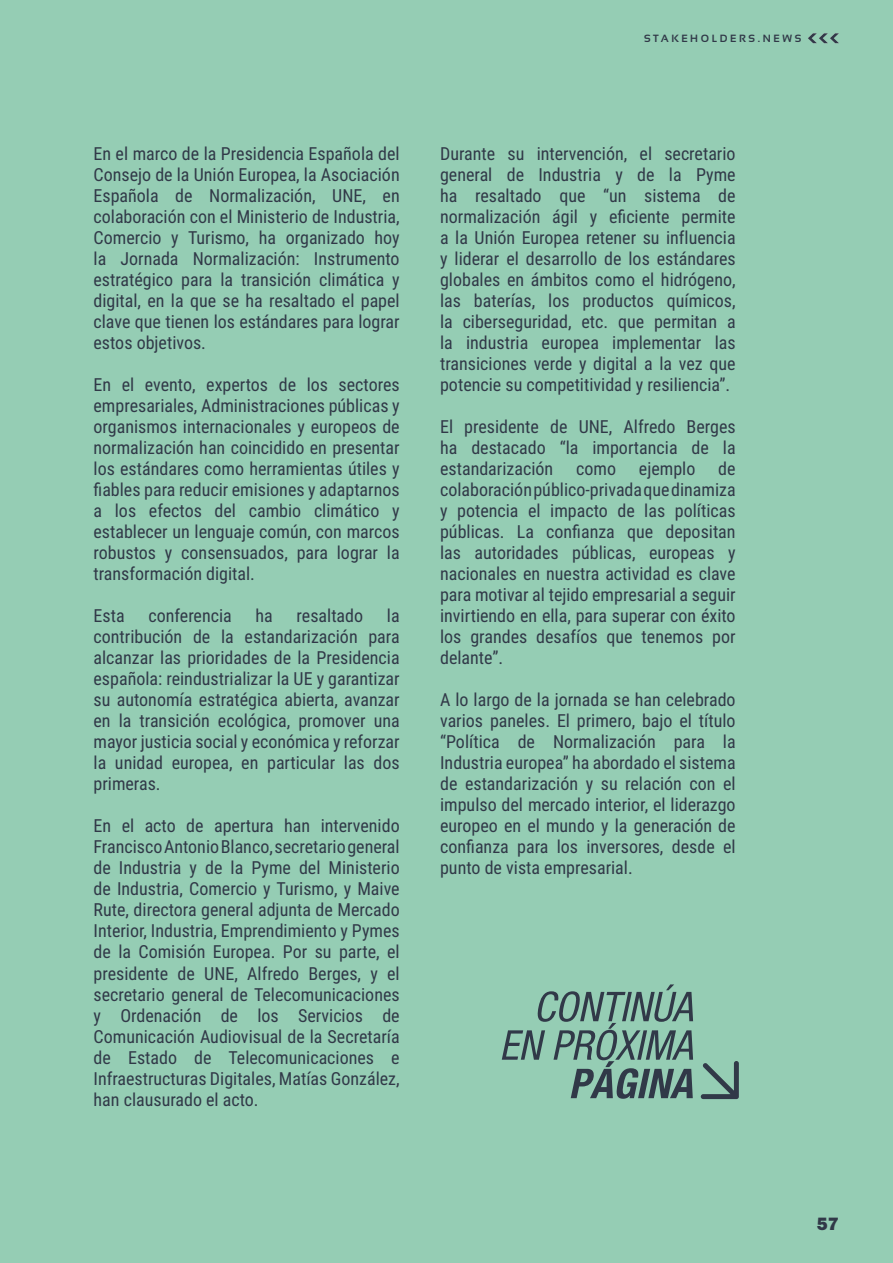
<style>
.page{position:relative;width:893px;height:1263px;background:#95cdb4}
.page>*{position:absolute;margin:0;border:0;box-sizing:border-box;transform-origin:0 0}
.t1{font:18px/21px "Roboto Condensed";color:#313948;text-align:justify}
.t2{font:900 18px "Chivo";color:#313948}
.t3{font:700 10.5px "Sansation";letter-spacing:.25em;color:#313948}
</style>
<div class="page">
<svg style="left:808px;top:33px;width:31px;height:10px"></svg>
<svg style="left:701px;top:1061px;width:38px;height:38px"></svg>
<svg style="left:502px;top:984px;width:191px;height:115px"></svg>
<p class="t3" style="left:644px;top:33px;width:159px">STAKEHOLDERS.NEWS</p>
<p class="t1" style="left:94px;top:143px;width:308px">En el marco de la Presidencia Española del Consejo de la Unión Europea, la Asociación Española de Normalización, UNE, en colaboración con el Ministerio de Industria, Comercio y Turismo, ha organizado hoy la Jornada Normalización: Instrumento estratégico para la transición climática y digital, en la que se ha resaltado el papel clave que tienen los estándares para lograr estos objetivos.</p>
<p class="t1" style="left:94px;top:374px;width:308px">En el evento, expertos de los sectores empresariales, Administraciones públicas y organismos internacionales y europeos de normalización han coincidido en presentar los estándares como herramientas útiles y fiables para reducir emisiones y adaptarnos a los efectos del cambio climático y establecer un lenguaje común, con marcos robustos y consensuados, para lograr la transformación digital.</p>
<p class="t1" style="left:94px;top:605px;width:33px">Esta</p>
<p class="t1" style="left:148px;top:605px;width:85px">conferencia</p>
<p class="t1" style="left:256px;top:605px;width:19px">ha</p>
<p class="t1" style="left:297px;top:605px;width:68px">resaltado</p>
<p class="t1" style="left:94px;top:605px;width:308px;text-indent:293px">la contribución de la estandarización para alcanzar las prioridades de la Presidencia española: reindustrializar la UE y garantizar su autonomía estratégica abierta, avanzar en la transición ecológica, promover una mayor justicia social y económica y reforzar la unidad europea, en particular las dos primeras.</p>
<p class="t1" style="left:94px;top:815px;width:308px">En el acto de apertura han intervenido Francisco Antonio Blanco, secretario general de Industria y de la Pyme del Ministerio de Industria, Comercio y Turismo, y Maive Rute, directora general adjunta de Mercado Interior, Industria, Emprendimiento y Pymes de la Comisión Europea. Por su parte, el presidente de UNE, Alfredo Berges, y el secretario general de Telecomunicaciones y Ordenación de los Servicios de Comunicación Audiovisual de la Secretaría de Estado de Telecomunicaciones e Infraestructuras Digitales, Matías González, han clausurado el acto.</p>
<p class="t1" style="left:440px;top:143px;width:297px">Durante su intervención, el secretario general de Industria y de la Pyme ha resaltado que “un sistema de normalización ágil y eficiente permite a la Unión Europea retener su influencia y liderar el desarrollo de los estándares globales en ámbitos como el hidrógeno, las baterías, los productos químicos, la ciberseguridad, etc. que permitan a la industria europea implementar las transiciones verde y digital a la vez que potencie su competitividad y resiliencia”.</p>
<p class="t1" style="left:440px;top:416px;width:297px">El presidente de UNE, Alfredo Berges ha destacado “la importancia de la estandarización</p>
<p class="t1" style="left:440px;top:458px;width:297px;text-indent:278px">de colaboración público-privada que dinamiza y potencia el impacto de las políticas públicas. La confianza que depositan las autoridades públicas, europeas y nacionales en nuestra actividad es clave para motivar al tejido empresarial a seguir invirtiendo en ella, para superar con éxito los grandes desafíos que tenemos por delante”.</p>
<p class="t1" style="left:440px;top:689px;width:297px">A lo largo de la jornada se han celebrado varios paneles. El primero, bajo el título “Política de Normalización para la Industria europea” ha abordado el sistema de estandarización y su relación con el impulso del mercado interior, el liderazgo europeo en el mundo y la generación de confianza para los inversores, desde el punto de vista empresarial.</p>
<p class="t1" style="left:576px;top:458px;width:41px">como</p>
<p class="t1" style="left:639px;top:458px;width:58px">ejemplo</p>
<p class="t2" style="left:817px;top:1210px;width:24px">57</p>
</div>
